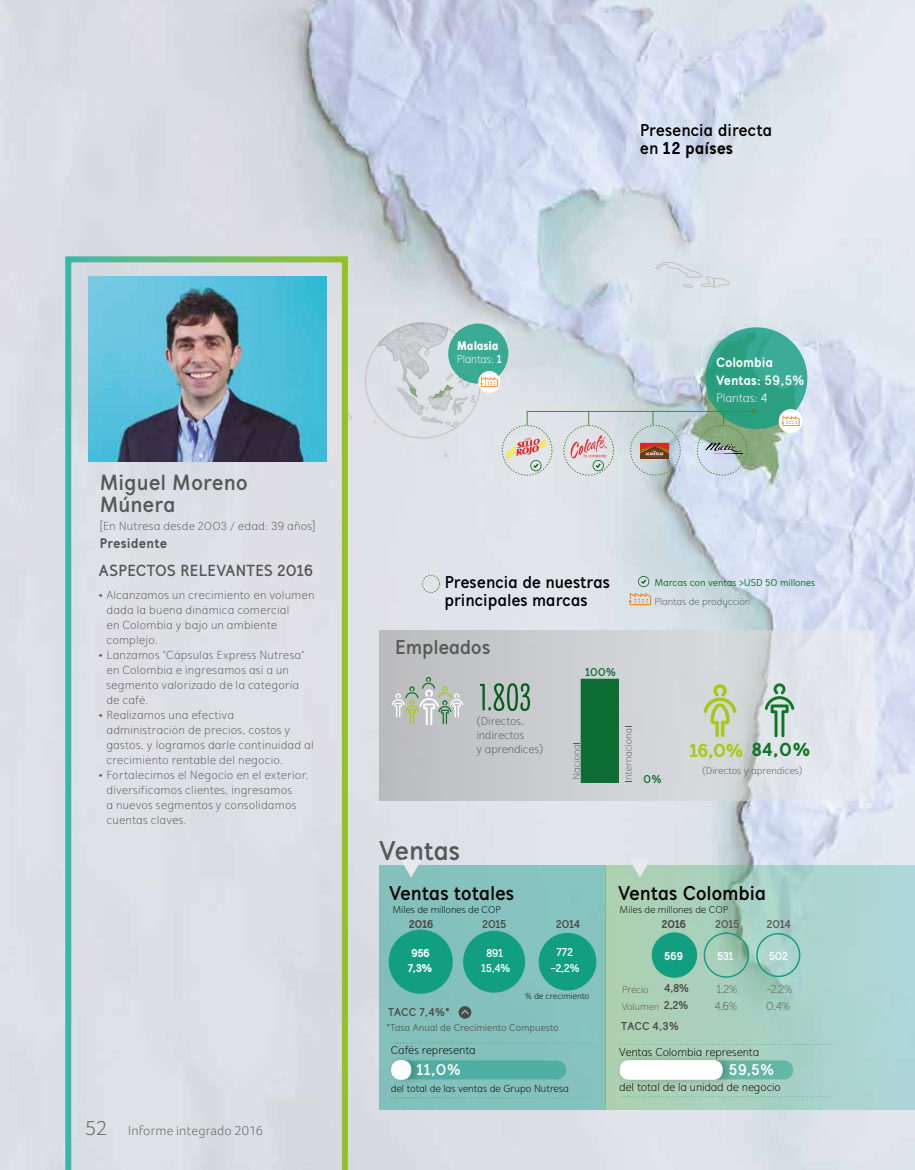
<style>
.page{position:relative;width:915px;height:1170px;background:#fff}
.page>*{position:absolute;margin:0;border:0;box-sizing:border-box;transform-origin:0 0}
.t1{font:700 27.75px "Mucho Sans";letter-spacing:-.01em;color:#575756}
.t2{font:700 22.5px/22.5px "Mucho Sans";color:#575756}
.t3{font:700 20.55px "Mucho Sans";letter-spacing:-.01em;color:#000}
.t4{font:700 20.55px "Mucho Sans";letter-spacing:-.01em;color:#575756}
.t5{font:800 19.35px "Mucho Sans";color:#a8c813}
.t6{font:700 17.55px/18px "Mucho Sans";letter-spacing:-.01em;color:#000}
.t7{font:700 16.5px "Mucho Sans";letter-spacing:-.01em;color:#575756}
.t8{font:700 16.05px "Mucho Sans";color:#fff}
.t9{font:800 14.25px "Mucho Sans";letter-spacing:.01em;color:#575756}
.t10{font:800 13.95px/17.5px "Mucho Sans";letter-spacing:-.01em;color:#fff}
.t11{font:300 13.5px "Foco";letter-spacing:.01em;color:#706f6f}
.t12{font:900 12.9px "Mucho Sans";letter-spacing:-.01em;color:#fff;scale:.96 1}
.t13{font:300 12.45px "Mucho Sans";letter-spacing:-.005em;color:#fff}
.t14{font:300 12px/15px "Mucho Sans";letter-spacing:.015em;color:#575756}
.t15{font:300 11.7px "Mucho Sans";letter-spacing:-.01em;color:#000}
.t16{font:300 11.7px/16.8px "Mucho Sans";color:#575756}
.t17{font:700 11.7px/16.8px "Mucho Sans";letter-spacing:-.025em;color:#4a4a49}
.t18{font:700 11.7px "Mucho Sans";letter-spacing:-.05em;color:#fff}
.t19{font:800 11.7px "Mucho Sans";letter-spacing:-.05em;color:#fff}
.t20{font:300 11.7px "Mucho Sans";letter-spacing:-.01em;color:#fff;scale:.96 1}
.t21{font:800 11.7px "Mucho Sans";letter-spacing:-.05em;color:#4a4a49}
.t22{font:700 11.7px "Mucho Sans";letter-spacing:-.05em;color:#575756}
.t23{font:700 11.7px "Mucho Sans";color:#0e6d34}
.t24{font:300 10.5px "Mucho Sans";letter-spacing:-.01em;color:#000}
.t25{font:300 10.2px/16.8px "Mucho Sans";letter-spacing:-.01em;color:#575756}
.t26{font:300 10.2px "Mucho Sans";color:#000}
.t27{font:10.2px "Mucho Sans";letter-spacing:-.01em;color:#575756}
.t28{font:10.2px "Mucho Sans";letter-spacing:-.015em;color:#07601f}
.t29{font:300 8.85px "Mucho Sans";letter-spacing:-.01em;color:#000}
.s1{font-weight:800}
.s2{font-weight:700}
.s3{font-size:21px}
.s4{font-weight:700;font-size:14.1px}
.s5{font-weight:400}
.s6{color:#107627}
</style>
<div class="page">
<img style="left:0;top:1px;width:914px;height:1168px">
<div style="left:379px;top:865px;width:226px;height:244px;background:#84c1bc"></div>
<svg style="left:605px;top:865px;width:309px;height:244px"></svg>
<svg style="left:458px;top:1006px;width:13px;height:12px"></svg>
<div style="left:651px;top:932px;width:46px;height:45px;background:#129e80;border-radius:23px"></div>
<div style="left:703px;top:932px;width:45px;height:45px;border:1px solid #129e80;border-radius:22px"></div>
<div style="left:756px;top:932px;width:44px;height:45px;border:1px solid #129e80;border-radius:21px"></div>
<svg style="left:705px;top:327px;width:102px;height:102px;fill:#2ba080"></svg>
<div style="left:422px;top:574px;width:18px;height:19px;border:1px dashed #4b8932;border-radius:50%"></div>
<svg style="left:379px;top:630px;width:495px;height:170px"></svg>
<svg style="left:479px;top:682px;width:51px;height:29px"></svg>
<svg style="left:624px;top:726px;width:7px;height:56px"></svg>
<svg style="left:572px;top:742px;width:7px;height:36px"></svg>
<div style="left:581px;top:679px;width:37px;height:103px;background:#0e6d34"></div>
<div style="left:580px;top:679px;width:38px;height:103px;border:1px solid #0e6d34"></div>
<svg style="left:401px;top:859px;width:20px;height:18px"></svg>
<svg style="left:629px;top:859px;width:20px;height:18px"></svg>
<div style="left:388px;top:929px;width:64px;height:64px;background:#129e80;border-radius:32px"></div>
<div style="left:463px;top:930px;width:62px;height:62px;background:#129e80;border-radius:31px"></div>
<div style="left:538px;top:932px;width:58px;height:58px;background:#129e80;border-radius:29px"></div>
<svg style="left:619px;top:1096px;width:212px;height:1px"></svg>
<svg style="left:389px;top:1042px;width:200px;height:1px"></svg>
<svg style="left:389px;top:1097px;width:202px;height:1px"></svg>
<svg style="left:619px;top:1043px;width:212px;height:1px"></svg>
<svg style="left:655px;top:260px;width:74px;height:29px"></svg>
<svg style="left:391px;top:677px;width:72px;height:48px"></svg>
<svg style="left:703px;top:684px;width:33px;height:53px"></svg>
<svg style="left:764px;top:683px;width:30px;height:54px"></svg>
<svg style="left:628px;top:593px;width:23px;height:12px"></svg>
<div style="left:778px;top:409px;width:24px;height:24px;background:#fff;border-radius:50%"></div>
<svg style="left:781px;top:416px;width:18px;height:10px"></svg>
<svg style="left:638px;top:576px;width:11px;height:11px"></svg>
<div style="left:502px;top:425px;width:50px;height:50px;border:1px dashed #4b8932;border-radius:50%"></div>
<div style="left:563px;top:425px;width:50px;height:50px;border:1px dashed #4b8932;border-radius:50%"></div>
<div style="left:630px;top:425px;width:50px;height:50px;border:1px dashed #4b8932;border-radius:50%"></div>
<div style="left:696px;top:425px;width:51px;height:50px;border:1px dashed #4b8932;border-radius:50%"></div>
<div style="left:640px;top:445px;width:28px;height:14px;background:#683918"></div>
<svg style="left:640px;top:443px;width:29px;height:14px"></svg>
<svg style="left:703px;top:442px;width:40px;height:12px"></svg>
<svg style="left:526px;top:409px;width:230px;height:17px"></svg>
<svg style="left:443px;top:454px;width:4px;height:3px"></svg>
<svg style="left:348px;top:406px;width:4px;height:15px"></svg>
<div style="left:448px;top:323px;width:60px;height:60px;background:#39ab94;border-radius:50%"></div>
<div style="left:478px;top:371px;width:22px;height:22px;background:#fff;border-radius:50%"></div>
<svg style="left:373px;top:322px;width:125px;height:106px"></svg>
<svg style="left:570px;top:435px;width:36px;height:36px"></svg>
<svg style="left:505px;top:437px;width:41px;height:34px"></svg>
<div style="left:392px;top:1060px;width:174px;height:19px;background:#4fafa2;border-radius:9px"></div>
<div style="left:619px;top:1060px;width:174px;height:19px;background:#63b7a4;border-radius:9px"></div>
<img style="left:392px;top:1058px;width:35px;height:24px">
<div style="left:391px;top:1060px;width:19px;height:19px;background:#fff;border-radius:8px"></div>
<div style="left:391px;top:1060px;width:20px;height:19px;border:1px solid #fff;border-radius:8px"></div>
<img style="left:611px;top:1047px;width:127px;height:44px">
<div style="left:620px;top:1060px;width:101px;height:19px;background:#fff;border-radius:8px"></div>
<div style="left:619px;top:1060px;width:103px;height:19px;border:1px solid #fff;border-radius:8px"></div>
<svg style="left:65px;top:256px;width:283px;height:913px"></svg>
<h3 class="t6" style="left:639px;top:120px;width:134px">Presencia directa en <span class="s1">12 países</span></h3>
<h2 class="t2" style="left:99px;top:470px;width:150px">Miguel Moreno<br>Múnera</h2>
<p class="t14" style="left:99px;top:519px;width:218px">[En Nutresa desde 2003 / edad: 39 años]</p>
<p class="t9" style="left:99px;top:535px;width:69px">Presidente</p>
<h3 class="t7" style="left:99px;top:560px;width:216px">ASPECTOS RELEVANTES 2016</h3>
<p class="t14" style="left:106px;top:587px;width:209px;text-indent:-8px"><span class="s2">•</span> Alcanzamos un crecimiento en volumen dada la buena dinámica comercial<br>en Colombia y bajo un ambiente complejo.</p>
<p class="t14" style="left:106px;top:647px;width:200px;text-indent:-8px"><span class="s2">•</span> Lanzamos “Cápsulas Express Nutresa” en Colombia e ingresamos así a un segmento valorizado de la categoría de café.</p>
<p class="t14" style="left:106px;top:707px;width:208px;text-indent:-8px"><span class="s2">•</span> Realizamos una efectiva administración de precios, costos y gastos, y logramos darle continuidad al crecimiento rentable del negocio.</p>
<p class="t14" style="left:106px;top:767px;width:203px;text-indent:-8px"><span class="s2">•</span> Fortalecimos el Negocio en el exterior, diversificamos clientes, ingresamos<br>a nuevos segmentos y consolidamos cuentas claves.</p>
<p class="t11" style="left:85px;top:1122px;width:179px"><span class="s3">52</span> Informe integrado 2016</p>
<p class="t12" style="left:456px;top:338px;width:45px">Malasia</p>
<p class="t20" style="left:456px;top:352px;width:49px">Plantas: <span class="s2">1</span></p>
<p class="t10" style="left:716px;top:353px;width:90px">Colombia<br>Ventas<span class="s4">: 59,5%</span></p>
<p class="t13" style="left:716px;top:391px;width:53px">Plantas: <span class="s5">4</span></p>
<h3 class="t6" style="left:444px;top:572px;width:167px">Presencia de nuestras</h3>
<p class="t28" style="left:654px;top:576px;width:162px">Marcas con ventas &gt;USD 50 millones</p>
<h3 class="t6" style="left:444px;top:590px;width:145px">principales marcas</h3>
<h3 class="t4" style="left:394px;top:634px;width:97px">Empleados</h3>
<p class="t25" style="left:654px;top:592px;width:97px">Plantas de producción</p>
<p class="t16" style="left:476px;top:713px;width:69px;line-height:14.1px">(Directos, indirectos<br>y aprendices)</p>
<h1 class="t1" style="left:379px;top:833px;width:82px">Ventas</h1>
<h3 class="t3" style="left:389px;top:880px;width:126px">Ventas totales</h3>
<p class="t26" style="left:392px;top:903px;width:110px">Miles de millones de COP</p>
<p class="t23" style="left:585px;top:664px;width:33px">100%</p>
<p class="t23" style="left:643px;top:771px;width:20px">0%</p>
<h3 class="t5" style="left:689px;top:738px;width:122px">16,0% <span class="s6">84,0%</span></h3>
<p class="t25" style="left:701px;top:762px;width:102px">(Directos y aprendices)</p>
<h3 class="t3" style="left:617px;top:880px;width:150px">Ventas Colombia</h3>
<p class="t26" style="left:619px;top:903px;width:110px">Miles de millones de COP</p>
<p class="t21" style="left:408px;top:916px;width:26px">2016</p>
<p class="t17" style="left:482px;top:915px;width:26px">2015</p>
<p class="t17" style="left:555px;top:915px;width:26px">2014</p>
<p class="t18" style="left:481px;top:960px;width:31px">15,4%</p>
<p class="t18" style="left:550px;top:960px;width:31px">-2,2%</p>
<p class="t19" style="left:411px;top:946px;width:20px">956</p>
<p class="t18" style="left:556px;top:945px;width:18px">772</p>
<p class="t18" style="left:486px;top:946px;width:19px">891</p>
<p class="t19" style="left:407px;top:960px;width:26px">7,3%</p>
<p class="t17" style="left:388px;top:1003px;width:63px">TACC 7,4%*</p>
<p class="t29" style="left:525px;top:990px;width:66px">% de crecimiento</p>
<p class="t27" style="left:386px;top:1021px;width:174px">*Tasa Anual de Crecimiento Compuesto</p>
<p class="t15" style="left:391px;top:1043px;width:86px">Cafés representa</p>
<p class="t21" style="left:661px;top:916px;width:26px">2016</p>
<p class="t22" style="left:715px;top:916px;width:26px">2015</p>
<p class="t22" style="left:766px;top:916px;width:26px">2014</p>
<p class="t19" style="left:664px;top:948px;width:20px">569</p>
<p class="t18" style="left:716px;top:948px;width:18px">531</p>
<p class="t18" style="left:768px;top:948px;width:21px">502</p>
<p class="t17" style="left:663px;top:979px;width:27px">4,8%<br>2,2%</p>
<p class="t16" style="left:714px;top:980px;width:25px">1,2%<br>4,6%</p>
<p class="t25" style="left:621px;top:981px;width:39px">Precio<br>Volumen</p>
<p class="t17" style="left:621px;top:1017px;width:59px">TACC 4,3%</p>
<p class="t15" style="left:619px;top:1045px;width:141px">Ventas Colombia representa</p>
<p class="t16" style="left:765px;top:980px;width:28px">-2,2%<br>0,4%</p>
<h3 class="t8" style="left:416px;top:1060px;width:46px">11,0%</h3>
<h3 class="t8" style="left:728px;top:1060px;width:47px">59,5%</h3>
<p class="t24" style="left:391px;top:1082px;width:180px">del total de las ventas de Grupo Nutresa</p>
<p class="t15" style="left:619px;top:1080px;width:163px">del total de la unidad de negocio</p>
</div>
